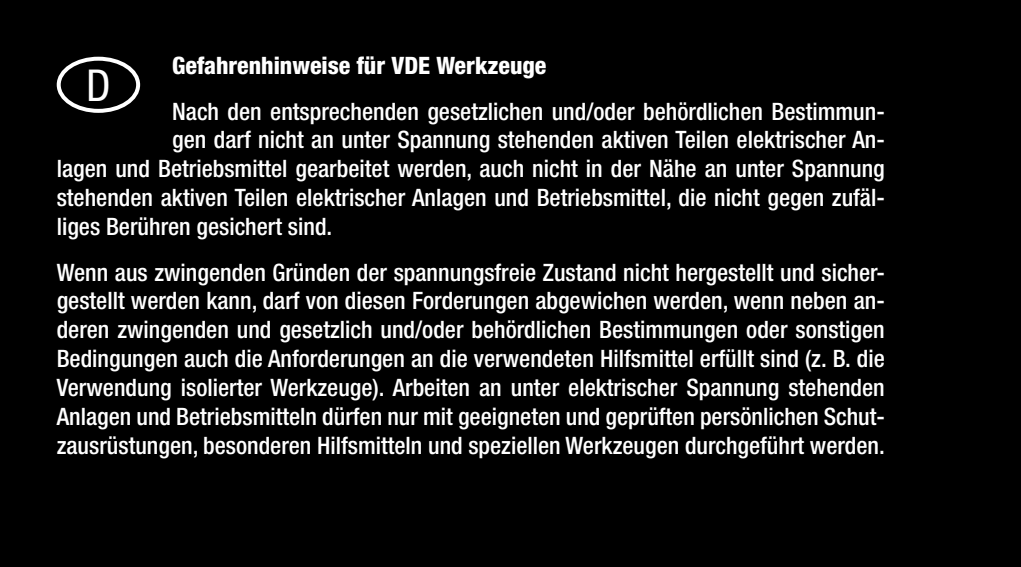
<style>
.page{position:relative;width:1021px;height:567px;background:#fff}
.page>*{position:absolute;margin:0;border:0;box-sizing:border-box;transform-origin:0 0}
.t1{font:condensed 44px "Helvetica Neue LT Std";color:#fff}
.t2{font:500 condensed 24px/28.8px "Helvetica Neue LT Std";color:#fff;text-align:justify}
.t3{font:800 condensed 24px "Helvetica Neue LT Std";color:#fff}
</style>
<div class="page">
<div style="left:0;top:0;width:1020px;height:567px;background:#000"></div>
<div style="left:57px;top:57px;width:83px;height:56px;border:4px solid #fff;border-radius:50%"></div>
<p class="t3" style="left:172px;top:50px;width:376px">Gefahrenhinweise für VDE Werkzeuge</p>
<p class="t2" style="left:172px;top:96px;width:714px">Nach den entsprechenden gesetzlichen und/oder behördlichen Bestimmun-</p>
<p class="t2" style="left:172px;top:125px;width:714px">gen darf nicht an unter Spannung stehenden aktiven Teilen elektrischer An-</p>
<p class="t2" style="left:57px;top:154px;width:829px">lagen und Betriebsmittel gearbeitet werden, auch nicht in der Nähe an unter Spannung</p>
<p class="t2" style="left:57px;top:183px;width:829px">stehenden aktiven Teilen elektrischer Anlagen und Betriebsmittel, die nicht gegen zufäl-</p>
<p class="t2" style="left:57px;top:212px;width:277px">liges Berühren gesichert sind.</p>
<p class="t2" style="left:57px;top:257px;width:829px">Wenn aus zwingenden Gründen der spannungsfreie Zustand nicht hergestellt und sicher&shy;gestellt werden kann, darf von diesen Forderungen abgewichen werden, wenn neben an&shy;deren zwingenden und gesetzlich und/oder behördlichen Bestimmungen oder sonstigen Bedingungen auch die Anforderungen an die verwendeten Hilfsmittel erfüllt sind (z. B. die Verwendung isolierter Werkzeuge). Arbeiten an unter elektrischer Spannung stehenden Anlagen und Betriebsmitteln dürfen nur mit geeigneten und geprüften persönlichen Schut&shy;zausrüstungen, besonderen Hilfsmitteln und speziellen Werkzeugen durchgeführt werden.</p>
<h1 class="t1" style="left:86px;top:60px;width:26px">D</h1>
</div>
